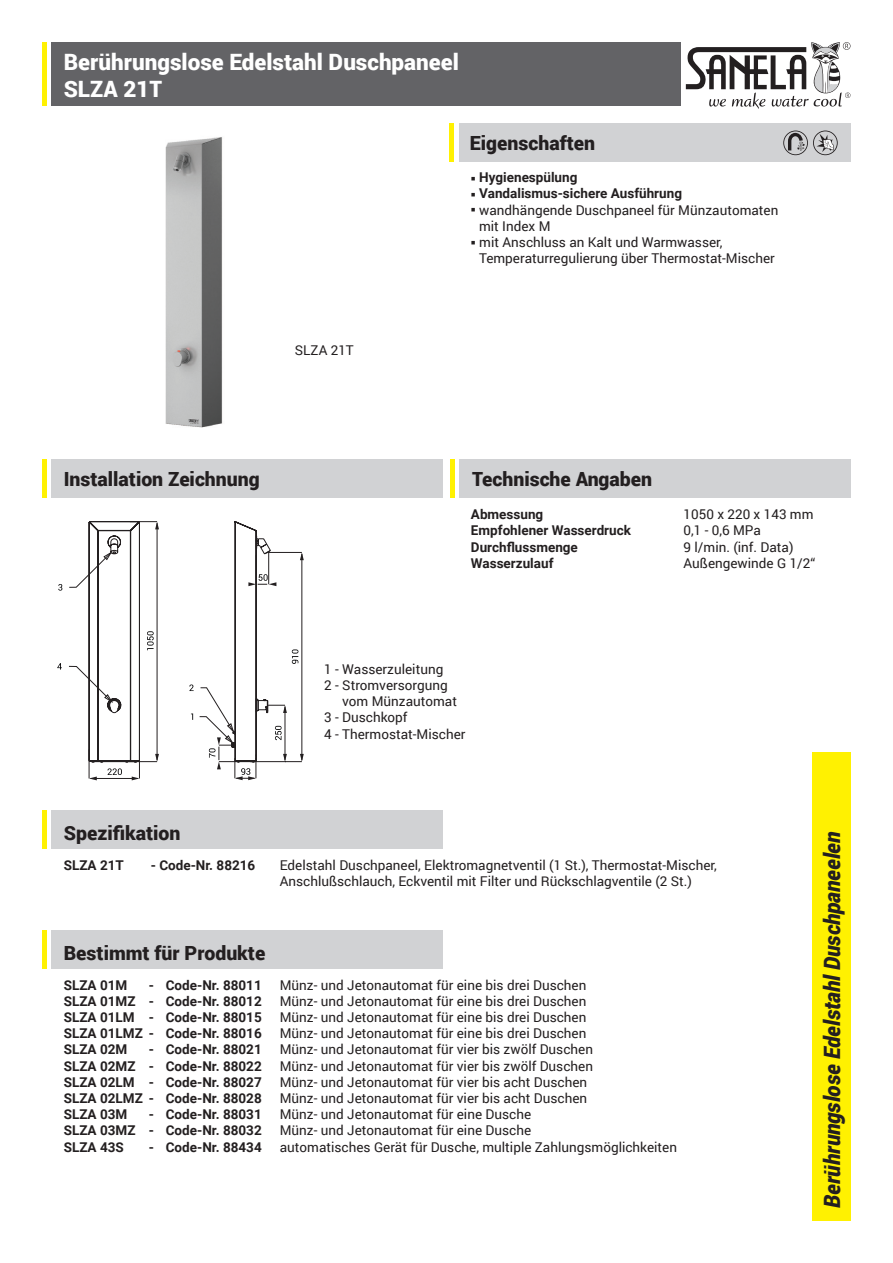
<style>
.page{position:relative;width:893px;height:1263px;background:#fff}
.page>*{position:absolute;margin:0;border:0;box-sizing:border-box;transform-origin:0 0}
.t1{font:900 22.5px "Roboto";color:#fff}
.t2{font:italic 900 22.5px "Roboto";letter-spacing:-.005em;color:#231f20;scale:.95 1}
.t3{font:900 19.5px "Roboto";color:#231f20}
.t4{font:13.5px "Roboto";color:#231f20}
.t5{font:700 13.5px "Roboto";color:#231f20}
</style>
<div class="page">
<div style="left:51px;top:43px;width:629px;height:63px;background:#636366"></div>
<div style="left:459px;top:123px;width:391px;height:39px;background:#d1d2d4"></div>
<div style="left:51px;top:459px;width:391px;height:38px;background:#d1d2d4"></div>
<div style="left:812px;top:752px;width:38px;height:468px;background:#fff101"></div>
<hr style="left:43px;top:43px;width:4px;height:63px;background:#fff101">
<hr style="left:43px;top:459px;width:4px;height:38px;background:#fff101">
<div style="left:459px;top:459px;width:391px;height:38px;background:#d1d2d4"></div>
<hr style="left:451px;top:459px;width:4px;height:38px;background:#fff101">
<hr style="left:450px;top:123px;width:4px;height:39px;background:#fff101">
<div style="left:51px;top:810px;width:391px;height:38px;background:#d1d2d4"></div>
<hr style="left:43px;top:810px;width:4px;height:38px;background:#fff101">
<img style="left:165px;top:137px;width:58px;height:291px">
<svg style="left:686px;top:42px;width:164px;height:67px"></svg>
<svg style="left:58px;top:584px;width:4px;height:7px"></svg>
<svg style="left:57px;top:663px;width:5px;height:7px"></svg>
<svg style="left:69px;top:521px;width:235px;height:259px"></svg>
<svg style="left:783px;top:131px;width:55px;height:24px"></svg>
<div style="left:51px;top:930px;width:391px;height:38px;background:#d1d2d4"></div>
<hr style="left:43px;top:930px;width:4px;height:38px;background:#fff101">
<p class="t1" style="left:64px;top:46px;width:397px">Berührungslose Edelstahl Duschpaneel</p>
<p class="t1" style="left:64px;top:73px;width:100px">SLZA 21T</p>
<p class="t3" style="left:470px;top:129px;width:127px">Eigenschaften</p>
<p class="t5" style="left:471px;top:168px;width:108px">○ Hygienespülung</p>
<p class="t5" style="left:471px;top:184px;width:213px">○ Vandalismus-sichere Ausführung</p>
<p class="t4" style="left:471px;top:200px;width:309px">○ wandhängende Duschpaneel für Münzautomaten</p>
<p class="t4" style="left:479px;top:216px;width:73px">mit Index M</p>
<p class="t4" style="left:471px;top:233px;width:253px">○ mit Anschluss an Kalt und Warmwasser,</p>
<p class="t4" style="left:479px;top:249px;width:297px">Temperaturregulierung über Thermostat-Mischer</p>
<p class="t4" style="left:295px;top:341px;width:61px">SLZA 21T</p>
<p class="t3" style="left:64px;top:465px;width:197px">Installation Zeichnung</p>
<p class="t3" style="left:472px;top:465px;width:182px">Technische Angaben</p>
<p class="t5" style="left:471px;top:505px;width:74px">Abmessung</p>
<p class="t4" style="left:684px;top:505px;width:131px">1050 x 220 x 143 mm</p>
<p class="t5" style="left:471px;top:521px;width:162px">Empfohlener Wasserdruck</p>
<p class="t4" style="left:684px;top:521px;width:79px">0,1 - 0,6 MPa</p>
<p class="t5" style="left:471px;top:537px;width:108px">Durchflussmenge</p>
<p class="t4" style="left:684px;top:537px;width:111px">9 l/min. (inf. Data)</p>
<p class="t5" style="left:471px;top:554px;width:84px">Wasserzulauf</p>
<p class="t4" style="left:683px;top:553px;width:133px">Außengewinde G 1/2“</p>
<p class="t4" style="left:324px;top:659px;width:121px">1 - Wasserzuleitung</p>
<p class="t4" style="left:324px;top:676px;width:125px">2 - Stromversorgung</p>
<p class="t4" style="left:342px;top:692px;width:116px">vom Münzautomat</p>
<p class="t4" style="left:324px;top:708px;width:85px">3 - Duschkopf</p>
<p class="t4" style="left:324px;top:724px;width:143px">4 - Thermostat-Mischer</p>
<p class="t3" style="left:64px;top:819px;width:118px">Spezifikation</p>
<p class="t5" style="left:64px;top:855px;width:62px">SLZA 21T</p>
<p class="t5" style="left:151px;top:855px;width:106px">- Code-Nr. 88216</p>
<p class="t4" style="left:280px;top:855px;width:438px">Edelstahl Duschpaneel, Elektromagnetventil (1 St.), Thermostat-Mischer,</p>
<p class="t4" style="left:280px;top:872px;width:414px">Anschlußschlauch, Eckventil mit Filter und Rückschlagventile (2 St.)</p>
<p class="t3" style="left:64px;top:939px;width:203px">Bestimmt für Produkte</p>
<p class="t5" style="left:64px;top:975px;width:65px">SLZA 01M</p>
<p class="t5" style="left:149px;top:975px;width:114px">- Code-Nr. 88011</p>
<p class="t4" style="left:280px;top:975px;width:308px">Münz- und Jetonautomat für eine bis drei Duschen</p>
<p class="t5" style="left:64px;top:991px;width:199px">SLZA 01MZ - Code-Nr. 88012</p>
<p class="t4" style="left:280px;top:991px;width:308px">Münz- und Jetonautomat für eine bis drei Duschen</p>
<p class="t5" style="left:64px;top:1008px;width:199px">SLZA 01LM - Code-Nr. 88015</p>
<p class="t4" style="left:280px;top:1008px;width:308px">Münz- und Jetonautomat für eine bis drei Duschen</p>
<p class="t5" style="left:64px;top:1024px;width:199px">SLZA 01LMZ - Code-Nr. 88016</p>
<p class="t4" style="left:280px;top:1024px;width:308px">Münz- und Jetonautomat für eine bis drei Duschen</p>
<p class="t5" style="left:64px;top:1040px;width:65px">SLZA 02M</p>
<p class="t5" style="left:149px;top:1040px;width:114px">- Code-Nr. 88021</p>
<p class="t4" style="left:280px;top:1040px;width:315px">Münz- und Jetonautomat für vier bis zwölf Duschen</p>
<p class="t5" style="left:64px;top:1056px;width:199px">SLZA 02MZ - Code-Nr. 88022</p>
<p class="t4" style="left:280px;top:1056px;width:315px">Münz- und Jetonautomat für vier bis zwölf Duschen</p>
<p class="t5" style="left:64px;top:1072px;width:199px">SLZA 02LM - Code-Nr. 88027</p>
<p class="t4" style="left:280px;top:1072px;width:309px">Münz- und Jetonautomat für vier bis acht Duschen</p>
<p class="t5" style="left:64px;top:1089px;width:199px">SLZA 02LMZ - Code-Nr. 88028</p>
<p class="t4" style="left:280px;top:1089px;width:309px">Münz- und Jetonautomat für vier bis acht Duschen</p>
<p class="t5" style="left:64px;top:1105px;width:65px">SLZA 03M</p>
<p class="t5" style="left:149px;top:1105px;width:114px">- Code-Nr. 88031</p>
<p class="t4" style="left:280px;top:1105px;width:253px">Münz- und Jetonautomat für eine Dusche</p>
<p class="t5" style="left:64px;top:1121px;width:199px">SLZA 03MZ - Code-Nr. 88032</p>
<p class="t4" style="left:280px;top:1121px;width:253px">Münz- und Jetonautomat für eine Dusche</p>
<p class="t5" style="left:64px;top:1137px;width:62px">SLZA 43S</p>
<p class="t5" style="left:149px;top:1137px;width:114px">- Code-Nr. 88434</p>
<p class="t4" style="left:280px;top:1137px;width:399px">automatisches Gerät für Dusche, multiple Zahlungsmöglichkeiten</p>
<p class="t2" style="left:816px;top:1208px;width:397px;rotate:-90deg">Berührungslose Edelstahl Duschpaneelen</p>
</div>
